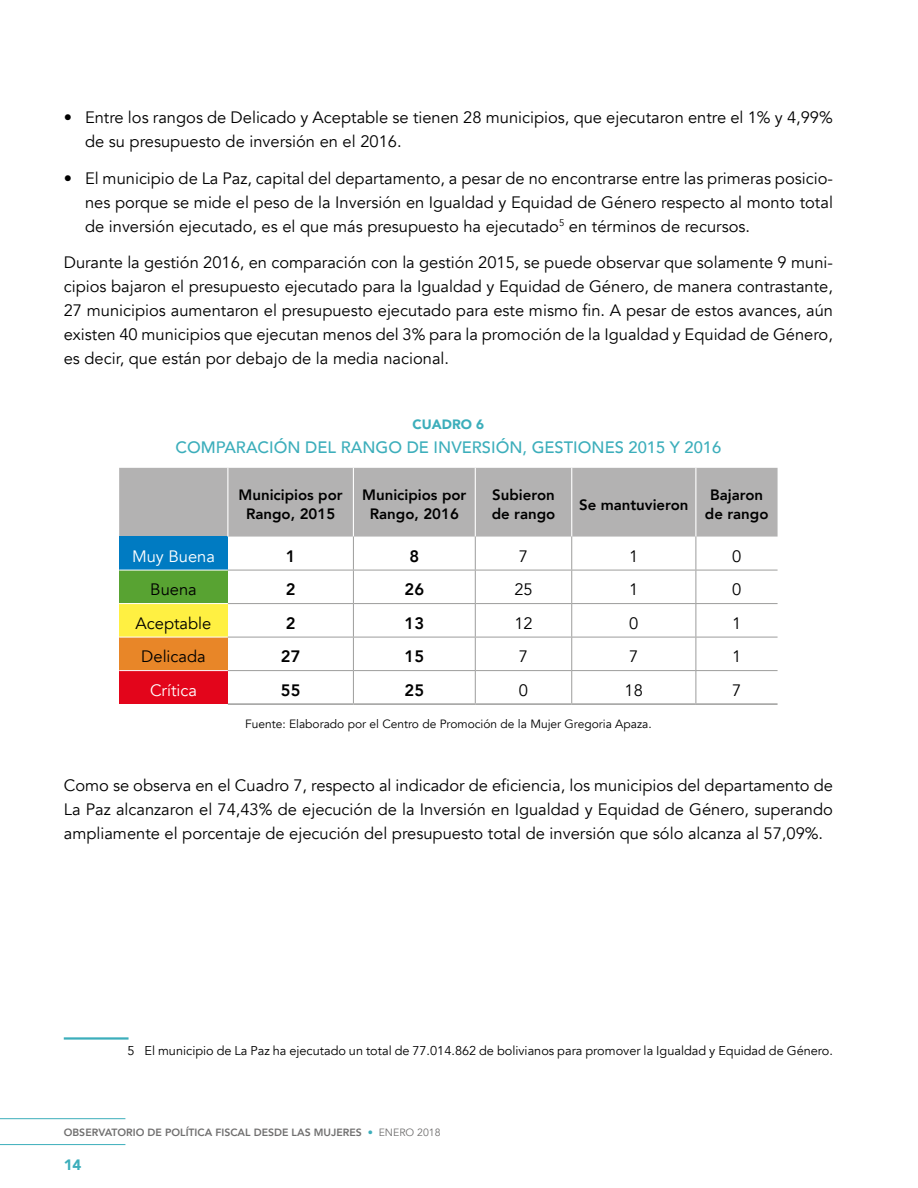
<style>
.page{position:relative;width:918px;height:1188px;background:#fff}
.page>*{position:absolute;margin:0;border:0;box-sizing:border-box;transform-origin:0 0}
.t1{font:16.5px/24px "Avenir";color:#000;text-align:justify}
.t2{font:500 16.5px "Avenir";color:#3caebb}
.t3{font:800 16.5px "Avenir";color:#000}
.t4{font:16.5px "Avenir";color:#fff}
.t5{font:800 15px/19.5px "Avenir";color:#000;text-align:center}
.t6{font:900 15px "Avenir";color:#3caebb}
.t7{font:900 13.5px "Avenir";color:#3caebb}
.t8{font:12.75px "Avenir";color:#000}
.t9{font:12px "Avenir";color:#000}
.t10{font:800 10.5px "Avenir";color:#706f6f}
.s1{font-weight:400;color:#3caebb}
.s2{font-weight:400}
</style>
<div class="page">
<hr style="left:0;top:1118px;width:125px;height:1px;background:#3caebb">
<hr style="left:0;top:1144px;width:125px;height:1px;background:#3caebb">
<div style="left:119px;top:468px;width:659px;height:69px;background:#b3b2b2"></div>
<div style="left:119px;top:537px;width:109px;height:33px;background:#007bc2"></div>
<div style="left:119px;top:570px;width:109px;height:34px;background:#58a332"></div>
<div style="left:119px;top:604px;width:109px;height:33px;background:#fff042"></div>
<div style="left:119px;top:637px;width:109px;height:34px;background:#e88628"></div>
<div style="left:119px;top:671px;width:109px;height:33px;background:#e3051b"></div>
<hr style="left:227px;top:468px;width:1px;height:69px;background:#fff">
<hr style="left:353px;top:468px;width:1px;height:69px;background:#fff">
<hr style="left:475px;top:468px;width:1px;height:69px;background:#fff">
<hr style="left:571px;top:468px;width:1px;height:69px;background:#fff">
<hr style="left:695px;top:468px;width:1px;height:69px;background:#fff">
<hr style="left:228px;top:703px;width:125px;height:2px;background:#9d9d9c">
<hr style="left:353px;top:703px;width:122px;height:2px;background:#9d9d9c">
<hr style="left:475px;top:703px;width:97px;height:2px;background:#9d9d9c">
<hr style="left:572px;top:703px;width:124px;height:2px;background:#9d9d9c">
<hr style="left:696px;top:703px;width:82px;height:2px;background:#9d9d9c">
<hr style="left:353px;top:537px;width:1px;height:33px;background:#9d9d9c">
<hr style="left:475px;top:537px;width:1px;height:33px;background:#9d9d9c">
<hr style="left:571px;top:537px;width:1px;height:33px;background:#9d9d9c">
<hr style="left:696px;top:537px;width:1px;height:33px;background:#9d9d9c">
<hr style="left:228px;top:570px;width:125px;height:1px;background:#9d9d9c">
<hr style="left:353px;top:570px;width:122px;height:1px;background:#9d9d9c">
<hr style="left:353px;top:570px;width:1px;height:33px;background:#9d9d9c">
<hr style="left:475px;top:570px;width:97px;height:1px;background:#9d9d9c">
<hr style="left:475px;top:570px;width:1px;height:33px;background:#9d9d9c">
<hr style="left:572px;top:570px;width:124px;height:1px;background:#9d9d9c">
<hr style="left:571px;top:570px;width:1px;height:33px;background:#9d9d9c">
<hr style="left:696px;top:570px;width:82px;height:1px;background:#9d9d9c">
<hr style="left:696px;top:570px;width:1px;height:33px;background:#9d9d9c">
<hr style="left:228px;top:603px;width:125px;height:1px;background:#9d9d9c">
<hr style="left:353px;top:603px;width:122px;height:1px;background:#9d9d9c">
<hr style="left:353px;top:604px;width:1px;height:33px;background:#9d9d9c">
<hr style="left:475px;top:603px;width:97px;height:1px;background:#9d9d9c">
<hr style="left:475px;top:604px;width:1px;height:33px;background:#9d9d9c">
<hr style="left:572px;top:603px;width:124px;height:1px;background:#9d9d9c">
<hr style="left:571px;top:604px;width:1px;height:33px;background:#9d9d9c">
<hr style="left:696px;top:603px;width:82px;height:1px;background:#9d9d9c">
<hr style="left:696px;top:604px;width:1px;height:33px;background:#9d9d9c">
<hr style="left:228px;top:637px;width:125px;height:1px;background:#9d9d9c">
<hr style="left:353px;top:637px;width:122px;height:1px;background:#9d9d9c">
<hr style="left:353px;top:637px;width:1px;height:33px;background:#9d9d9c">
<hr style="left:475px;top:637px;width:97px;height:1px;background:#9d9d9c">
<hr style="left:475px;top:637px;width:1px;height:33px;background:#9d9d9c">
<hr style="left:572px;top:637px;width:124px;height:1px;background:#9d9d9c">
<hr style="left:571px;top:637px;width:1px;height:33px;background:#9d9d9c">
<hr style="left:696px;top:637px;width:82px;height:1px;background:#9d9d9c">
<hr style="left:696px;top:637px;width:1px;height:33px;background:#9d9d9c">
<hr style="left:228px;top:670px;width:125px;height:1px;background:#9d9d9c">
<hr style="left:353px;top:670px;width:122px;height:1px;background:#9d9d9c">
<hr style="left:353px;top:671px;width:1px;height:32px;background:#9d9d9c">
<hr style="left:475px;top:670px;width:97px;height:1px;background:#9d9d9c">
<hr style="left:475px;top:671px;width:1px;height:32px;background:#9d9d9c">
<hr style="left:572px;top:670px;width:124px;height:1px;background:#9d9d9c">
<hr style="left:571px;top:671px;width:1px;height:32px;background:#9d9d9c">
<hr style="left:696px;top:670px;width:82px;height:1px;background:#9d9d9c">
<hr style="left:696px;top:671px;width:1px;height:32px;background:#9d9d9c">
<hr style="left:119px;top:570px;width:109px;height:1px;background:#fff">
<hr style="left:119px;top:603px;width:109px;height:1px;background:#fff">
<hr style="left:119px;top:637px;width:109px;height:1px;background:#fff">
<hr style="left:119px;top:670px;width:109px;height:1px;background:#fff">
<hr style="left:64px;top:1037px;width:65px;height:3px;background:#3caebb">
<p class="t1" style="left:85px;top:105px;width:749px;text-indent:-21px">• Entre los rangos de Delicado y Aceptable se tienen 28 municipios, que ejecutaron entre el 1% y 4,99% de su presupuesto de inversión en el 2016.</p>
<p class="t1" style="left:85px;top:166px;width:749px;text-indent:-21px">• El municipio de La Paz, capital del departamento, a pesar de no encontrarse entre las primeras posicio&shy;nes porque se mide el peso de la Inversión en Igualdad y Equidad de Género respecto al monto total de inversión ejecutado, es el que más presupuesto ha ejecutado<sup>5</sup> en términos de recursos.</p>
<p class="t1" style="left:64px;top:251px;width:771px">Durante la gestión 2016, en comparación con la gestión 2015, se puede observar que solamente 9 muni&shy;cipios bajaron el presupuesto ejecutado para la Igualdad y Equidad de Género, de manera contrastante, 27 municipios aumentaron el presupuesto ejecutado para este mismo fin. A pesar de estos avances, aún existen 40 municipios que ejecutan menos del 3% para la promoción de la Igualdad y Equidad de Género, es decir, que están por debajo de la media nacional.</p>
<p class="t7" style="left:413px;top:413px;width:73px">CUADRO 6</p>
<p class="t2" style="left:175px;top:433px;width:547px">COMPARACIÓN DEL RANGO DE INVERSIÓN, GESTIONES 2015 Y 2016</p>
<p class="t5" style="left:239px;top:485px;width:106px">Municipios por<br>Rango, 2015</p>
<p class="t5" style="left:362px;top:485px;width:106px">Municipios por<br>Rango, 2016</p>
<p class="t5" style="left:492px;top:485px;width:65px;text-align:left">Subieron de rango</p>
<p class="t5" style="left:579px;top:495px;width:111px">Se mantuvieron</p>
<p class="t5" style="left:705px;top:485px;width:65px">Bajaron de rango</p>
<p class="t4" style="left:132px;top:546px;width:84px">Muy Buena</p>
<p class="t3" style="left:286px;top:543px;width:11px">1</p>
<p class="t3" style="left:409px;top:543px;width:11px">8</p>
<p class="t1" style="left:519px;top:544px;width:11px">7</p>
<p class="t1" style="left:629px;top:544px;width:11px">1</p>
<p class="t1" style="left:732px;top:544px;width:11px">0</p>
<p class="t1" style="left:150px;top:578px;width:48px">Buena</p>
<p class="t3" style="left:286px;top:577px;width:11px">2</p>
<p class="t3" style="left:405px;top:577px;width:21px">26</p>
<p class="t1" style="left:514px;top:578px;width:20px">25</p>
<p class="t1" style="left:629px;top:578px;width:11px">1</p>
<p class="t1" style="left:732px;top:578px;width:11px">0</p>
<p class="t1" style="left:136px;top:611px;width:77px">Aceptable</p>
<p class="t3" style="left:286px;top:610px;width:11px">2</p>
<p class="t3" style="left:405px;top:610px;width:21px">13</p>
<p class="t1" style="left:514px;top:611px;width:20px">12</p>
<p class="t1" style="left:629px;top:611px;width:11px">0</p>
<p class="t1" style="left:732px;top:611px;width:11px">1</p>
<p class="t1" style="left:141px;top:645px;width:66px">Delicada</p>
<p class="t3" style="left:281px;top:644px;width:21px">27</p>
<p class="t3" style="left:405px;top:644px;width:21px">15</p>
<p class="t1" style="left:519px;top:645px;width:11px">7</p>
<p class="t1" style="left:629px;top:645px;width:11px">7</p>
<p class="t1" style="left:732px;top:645px;width:11px">1</p>
<p class="t4" style="left:150px;top:680px;width:49px">Crítica</p>
<p class="t3" style="left:281px;top:677px;width:21px">55</p>
<p class="t3" style="left:405px;top:677px;width:21px">25</p>
<p class="t1" style="left:519px;top:678px;width:11px">0</p>
<p class="t1" style="left:625px;top:678px;width:20px">18</p>
<p class="t1" style="left:732px;top:678px;width:11px">7</p>
<p class="t9" style="left:245px;top:717px;width:408px">Fuente: Elaborado por el Centro de Promoción de la Mujer Gregoria Apaza.</p>
<p class="t1" style="left:64px;top:773px;width:771px">Como se observa en el Cuadro 7, respecto al indicador de eficiencia, los municipios del departamento de La Paz alcanzaron el 74,43% de ejecución de la Inversión en Igualdad y Equidad de Género, superando ampliamente el porcentaje de ejecución del presupuesto total de inversión que sólo alcanza al 57,09%.</p>
<p class="t8" style="left:128px;top:1043px;width:707px">5 El municipio de La Paz ha ejecutado un total de 77.014.862 de bolivianos para promover la Igualdad y Equidad de Género.</p>
<p class="t10" style="left:64px;top:1124px;width:378px">OBSERVATORIO DE POLÍTICA FISCAL DESDE LAS MUJERES <span class="s1">•</span> <span class="s2">ENERO 2018</span></p>
<p class="t6" style="left:64px;top:1152px;width:19px">14</p>
</div>
